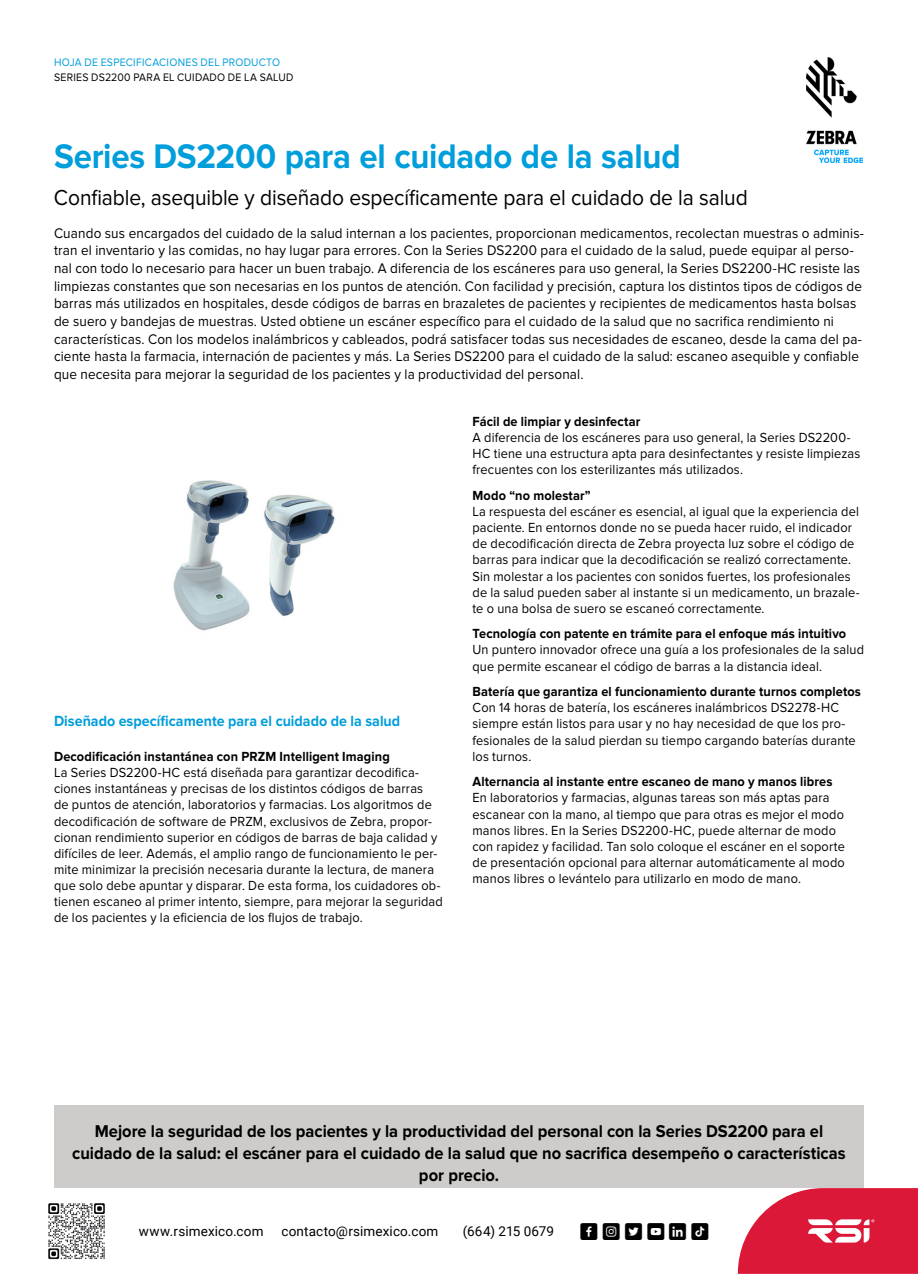
<style>
.page{position:relative;width:918px;height:1274px;background:#fff}
.page>*{position:absolute;margin:0;border:0;box-sizing:border-box;transform-origin:0 0}
.t1{font:700 35.4px "Proxima Nova";letter-spacing:-.005em;color:#009edb;scale:.93 1}
.t2{font:22.5px "Proxima Nova";letter-spacing:-.005em;color:#000;scale:.93 1}
.t3{font:700 17.7px/21.8px "Proxima Nova";color:#000;text-align:center;scale:.93 1}
.t4{font:700 15.3px "Proxima Nova";color:#009edb;scale:.93 1}
.t5{font:15px "Social Shapes";letter-spacing:.265em;color:#000}
.t6{font:14.55px/17.7px "Proxima Nova";letter-spacing:.01em;color:#000;scale:.93 1}
.t7{font:13.65px/16px "Proxima Nova";letter-spacing:.015em;color:#000;scale:.93 1}
.t8{font:700 13.65px "Proxima Nova";letter-spacing:.01em;color:#000;scale:.93 1}
.t9{font:13.5px "Roboto";letter-spacing:.015em;color:#000}
.t10{font:11.25px "Proxima Nova";letter-spacing:.025em;color:#000;scale:.93 1}
.t11{font:11.25px "Proxima Nova";letter-spacing:.025em;color:#009edb;scale:.93 1}
</style>
<div class="page">
<img style="left:806px;top:58px;width:56px;height:104px">
<div style="left:54px;top:1105px;width:810px;height:111px;background:#cdccca"></div>
<img style="left:173px;top:480px;width:162px;height:151px">
<div style="left:0;top:1188px;width:918px;height:86px;background:#fff"></div>
<img style="left:48px;top:1203px;width:57px;height:57px">
<svg style="left:738px;top:1188px;width:180px;height:86px;background:#e03d58"></svg>
<p class="t11" style="left:54px;top:55px;width:245px">HOJA DE ESPECIFICACIONES DEL PRODUCTO</p>
<p class="t10" style="left:54px;top:71px;width:259px">SERIES DS2200 PARA EL CUIDADO DE LA SALUD</p>
<h1 class="t1" style="left:54px;top:136px;width:676px">Series DS2200 para el cuidado de la salud</h1>
<h2 class="t2" style="left:54px;top:185px;width:747px">Confiable, asequible y diseñado específicamente para el cuidado de la salud</h2>
<p class="t6" style="left:54px;top:224px;width:872px">Cuando sus encargados del cuidado de la salud internan a los pacientes, proporcionan medicamentos, recolectan muestras o adminis&shy;tran el inventario y las comidas, no hay lugar para errores. Con la Series DS2200 para el cuidado de la salud, puede equipar al perso&shy;nal con todo lo necesario para hacer un buen trabajo. A diferencia de los escáneres para uso general, la Series DS2200-HC resiste las limpiezas constantes que son necesarias en los puntos de atención. Con facilidad y precisión, captura los distintos tipos de códigos de barras más utilizados en hospitales, desde códigos de barras en brazaletes de pacientes y recipientes de medicamentos hasta bolsas de suero y bandejas de muestras. Usted obtiene un escáner específico para el cuidado de la salud que no sacrifica rendimiento ni características. Con los modelos inalámbricos y cableados, podrá satisfacer todas sus necesidades de escaneo, desde la cama del pa&shy;ciente hasta la farmacia, internación de pacientes y más. La Series DS2200 para el cuidado de la salud: escaneo asequible y confiable que necesita para mejorar la seguridad de los pacientes y la productividad del personal.</p>
<p class="t4" style="left:54px;top:712px;width:374px">Diseñado específicamente para el cuidado de la salud</p>
<p class="t8" style="left:54px;top:749px;width:363px">Decodificación instantánea con PRZM Intelligent Imaging</p>
<p class="t7" style="left:54px;top:765px;width:420px">La Series DS2200-HC está diseñada para garantizar decodifica&shy;ciones instantáneas y precisas de los distintos códigos de barras<br>de puntos de atención, laboratorios y farmacias. Los algoritmos de decodificación de software de PRZM, exclusivos de Zebra, propor&shy;cionan rendimiento superior en códigos de barras de baja calidad y difíciles de leer. Además, el amplio rango de funcionamiento le per&shy;mite minimizar la precisión necesaria durante la lectura, de manera que solo debe apuntar y disparar. De esta forma, los cuidadores ob&shy;tienen escaneo al primer intento, siempre, para mejorar la seguridad de los pacientes y la eficiencia de los flujos de trabajo.</p>
<p class="t8" style="left:472px;top:414px;width:182px">Fácil de limpiar y desinfectar</p>
<p class="t7" style="left:472px;top:430px;width:419px">A diferencia de los escáneres para uso general, la Series DS2200-<br>HC tiene una estructura apta para desinfectantes y resiste limpiezas frecuentes con los esterilizantes más utilizados.</p>
<p class="t8" style="left:472px;top:488px;width:129px">Modo “no molestar”</p>
<p class="t7" style="left:472px;top:504px;width:418px">La respuesta del escáner es esencial, al igual que la experiencia del paciente. En entornos donde no se pueda hacer ruido, el indicador de decodificación directa de Zebra proyecta luz sobre el código de barras para indicar que la decodificación se realizó correctamente.<br>Sin molestar a los pacientes con sonidos fuertes, los profesionales de la salud pueden saber al instante si un medicamento, un brazale&shy;te o una bolsa de suero se escaneó correctamente.</p>
<p class="t8" style="left:472px;top:626px;width:403px">Tecnología con patente en trámite para el enfoque más intuitivo</p>
<p class="t7" style="left:472px;top:642px;width:422px">Un puntero innovador ofrece una guía a los profesionales de la salud que permite escanear el código de barras a la distancia ideal.</p>
<p class="t8" style="left:472px;top:684px;width:419px">Batería que garantiza el funcionamiento durante turnos completos</p>
<p class="t7" style="left:472px;top:700px;width:414px">Con 14 horas de batería, los escáneres inalámbricos DS2278-HC siempre están listos para usar y no hay necesidad de que los pro&shy;fesionales de la salud pierdan su tiempo cargando baterías durante los turnos.</p>
<p class="t8" style="left:472px;top:774px;width:389px">Alternancia al instante entre escaneo de mano y manos libres</p>
<p class="t7" style="left:472px;top:790px;width:402px">En laboratorios y farmacias, algunas tareas son más aptas para escanear con la mano, al tiempo que para otras es mejor el modo manos libres. En la Series DS2200-HC, puede alternar de modo con rapidez y facilidad. Tan solo coloque el escáner en el soporte de presentación opcional para alternar automáticamente al modo manos libres o levántelo para utilizarlo en modo de mano.</p>
<p class="t3" style="left:72px;top:1121px;width:833px">Mejore la seguridad de los pacientes y la productividad del personal con la Series DS2200 para el cuidado de la salud: el escáner para el cuidado de la salud que no sacrifica desempeño o características por precio.</p>
<p class="t9" style="left:139px;top:1222px;width:126px">www.rsimexico.com</p>
<p class="t9" style="left:281px;top:1222px;width:158px">contacto@rsimexico.com</p>
<p class="t9" style="left:463px;top:1222px;width:93px">(664) 215 0679</p>
<p class="t5" style="left:580px;top:1226px;width:131px">FdÕùjÉ</p>
</div>
